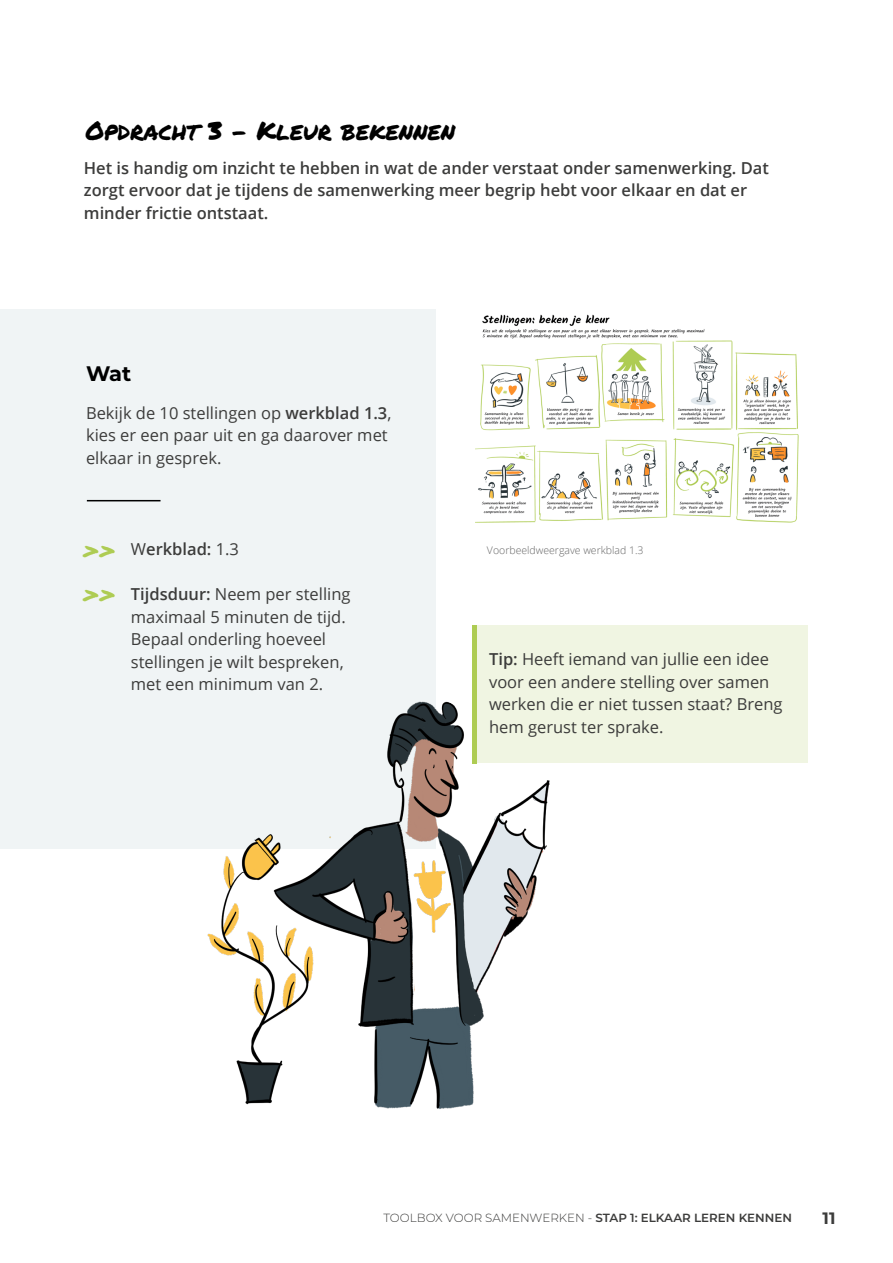
<style>
.page{position:relative;width:893px;height:1263px;background:#fff}
.page>*{position:absolute;margin:0;border:0;box-sizing:border-box;transform-origin:0 0}
.t1{font:25.5px "Permanent Marker";color:#000}
.t2{font:25.5px "Permanent Marker";color:#aecc53}
.t3{font:700 21px "Montserrat";color:#000}
.t4{font:16.5px/22.5px "Open Sans";color:#3c3c3b}
.t5{font:600 16.5px/22.5px "Open Sans";color:#3c3c3b}
.t6{font:700 16.5px "Montserrat";color:#3c3c3b}
.t7{font:300 11.85px "Montserrat";color:#3c3c3b}
.t8{font:300 10.5px "Open Sans";color:#646464}
.s1{font-weight:600}
.s2{font-weight:400}
</style>
<div class="page">
<div style="left:0;top:309px;width:436px;height:539px;background:#f0f4f5"></div>
<img style="left:476px;top:314px;width:323px;height:209px">
<div style="left:476px;top:625px;width:332px;height:138px;background:#f0f5e2"></div>
<img style="left:158px;top:625px;width:392px;height:484px">
<hr style="left:87px;top:500px;width:74px;height:1px;background:#000">
<h1 class="t1" style="left:86px;top:112px;width:371px">Opdracht 3 – Kleur bekennen</h1>
<p class="t5" style="left:84px;top:156px;width:686px">Het is handig om inzicht te hebben in wat de ander verstaat onder samenwerking. Dat zorgt ervoor dat je tijdens de samenwerking meer begrip hebt voor elkaar en dat er minder frictie ontstaat.</p>
<p class="t3" style="left:86px;top:358px;width:47px">Wat</p>
<p class="t4" style="left:86px;top:401px;width:307px">Bekijk de 10 stellingen op <span class="s1">werkblad 1.3</span>, kies er een paar uit en ga daarover met elkaar in gesprek.</p>
<p class="t5" style="left:131px;top:537px;width:110px"><span class="s2">W</span>erkblad: <span class="s2">1.3</span></p>
<p class="t4" style="left:131px;top:582px;width:221px"><span class="s1">Tijdsduur:</span> Neem per stelling maximaal 5 minuten de tijd.<br>Bepaal onderling hoeveel stellingen je wilt bespreken, met een minimum van 2.</p>
<h1 class="t2" style="left:84px;top:529px;width:34px">&gt;&gt;</h1>
<p class="t8" style="left:487px;top:542px;width:158px">Voorbeeldweergave werkblad 1.3</p>
<h1 class="t2" style="left:84px;top:574px;width:34px">&gt;&gt;</h1>
<p class="t4" style="left:489px;top:647px;width:295px"><span class="s1">Tip:</span> Heeft iemand van jullie een idee voor een andere stelling over samen werken die er niet tussen staat? Breng hem gerust ter sprake.</p>
<p class="t7" style="left:383px;top:1210px;width:410px">TOOLBOX VOOR SAMENWERKEN - <span class="s1">STAP 1: ELKAAR LEREN KENNEN</span></p>
<p class="t6" style="left:823px;top:1206px;width:14px">11</p>
</div>
